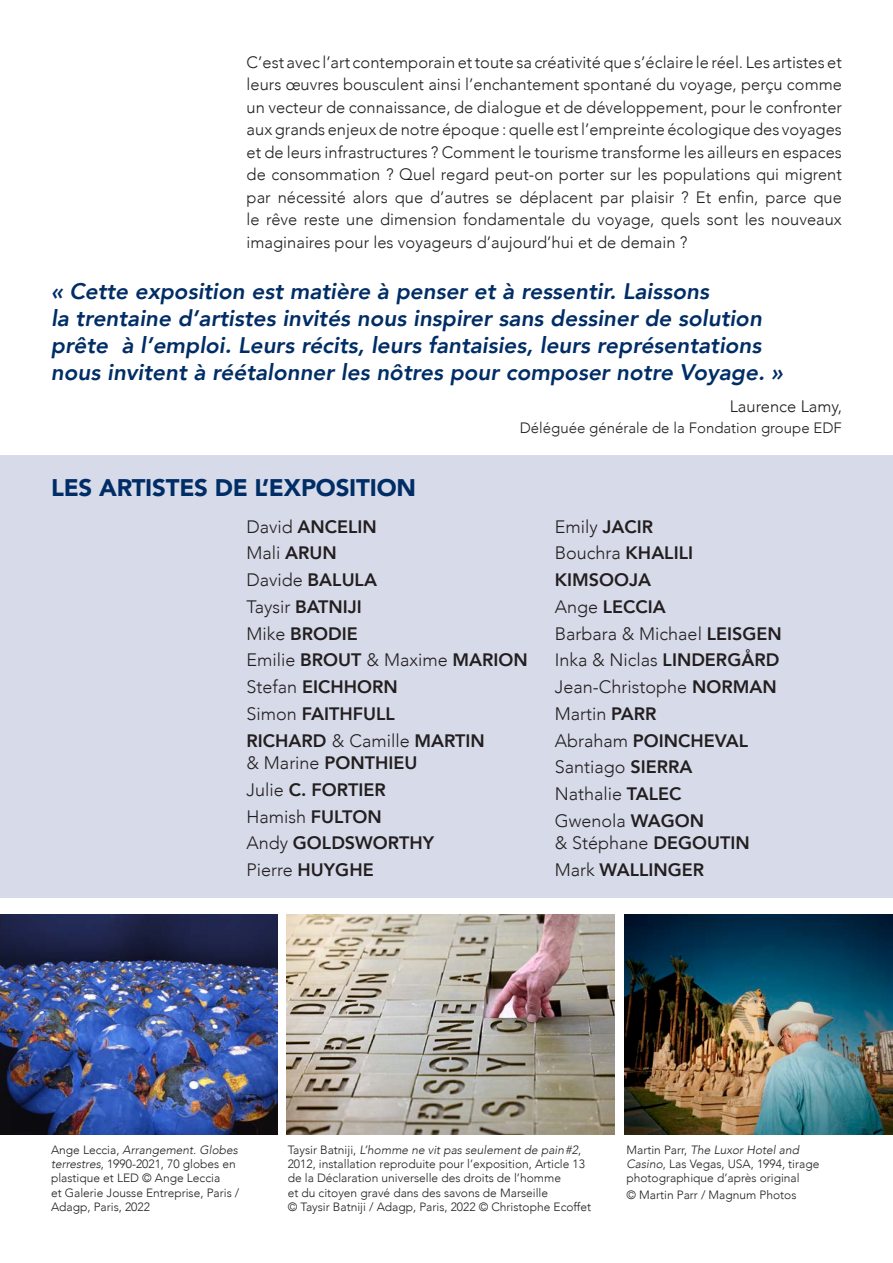
<style>
.page{position:relative;width:893px;height:1263px;background:#fff}
.page>*{position:absolute;margin:0;border:0;box-sizing:border-box;transform-origin:0 0}
.t1{font:900 24px "Avenir";letter-spacing:-.01em;color:#002d66}
.t2{font:800 22.5px/27px "Avenir";color:#002d66}
.t3{font:800 18px/26.7px "Avenir";color:#231f20}
.t4{font:300 18px/26.7px "Avenir";color:#231f20}
.t5{font:300 16.5px/22.5px "Avenir";color:#231f20;text-align:justify}
.t6{font:300 15px "Avenir";color:#231f20}
.t7{font:300 12px/14.2px "Avenir";color:#231f20}
.s1{font-weight:300}
.s2{font-weight:800}
</style>
<div class="page">
<div style="left:0;top:455px;width:893px;height:442px;background:#d7dbe9"></div>
<img style="left:0;top:914px;width:278px;height:220px">
<img style="left:625px;top:914px;width:268px;height:220px">
<img style="left:287px;top:914px;width:327px;height:220px">
<p class="t5" style="left:247px;top:51px;width:597px">C’est avec l’art contemporain et toute sa créativité que s’éclaire le réel. Les artistes et leurs œuvres bousculent ainsi l’enchantement spontané du voyage, perçu comme un vecteur de connaissance, de dialogue et de développement, pour le confronter aux grands enjeux de notre époque : quelle est l’empreinte écologique des voyages et de leurs infrastructures ? Comment le tourisme transforme les ailleurs en espaces de consommation ? Quel regard peut-on porter sur les populations qui migrent par nécessité alors que d’autres se déplacent par plaisir ? Et enfin, parce que le rêve reste une dimension fondamentale du voyage, quels sont les nouveaux imaginaires pour les voyageurs d’aujourd’hui et de demain ?</p>
<p class="t2" style="left:51px;top:278px;width:738px">« Cette exposition est matière à penser et à ressentir. Laissons<br>la trentaine d’artistes invités nous inspirer sans dessiner de solution prête à l’emploi. Leurs récits, leurs fantaisies, leurs représentations nous invitent à réétalonner les nôtres pour composer notre Voyage. »</p>
<p class="t5" style="left:730px;top:395px;width:114px">Laurence Lamy,</p>
<p class="t6" style="left:520px;top:419px;width:324px">Déléguée générale de la Fondation groupe EDF</p>
<h1 class="t1" style="left:51px;top:467px;width:367px">LES ARTISTES DE L’EXPOSITION</h1>
<p class="t3" style="left:247px;top:513px;width:283px"><span class="s1">David</span> ANCELIN<br><span class="s1">Mali</span> ARUN<br><span class="s1">Davide</span> BALULA<br><span class="s1">Taysir</span> BATNIJI<br><span class="s1">Mike</span> BRODIE<br><span class="s1">Emilie</span> BROUT <span class="s1">&amp; Maxime</span> MARION<br><span class="s1">Stefan</span> EICHHORN<br><span class="s1">Simon</span> FAITHFULL<br>RICHARD <span class="s1">&amp; Camille</span> MARTIN</p>
<p class="t3" style="left:247px;top:749px;width:189px"><span class="s1">&amp; Marine</span> PONTHIEU<br><span class="s1">Julie</span> C. FORTIER<br><span class="s1">Hamish</span> FULTON<br><span class="s1">Andy</span> GOLDSWORTHY<br><span class="s1">Pierre</span> HUYGHE</p>
<p class="t4" style="left:555px;top:513px;width:228px">Emily <span class="s2">JACIR<br></span>Bouchra <span class="s2">KHALILI<br>KIMSOOJA<br></span>Ange <span class="s2">LECCIA<br></span>Barbara &amp; Michael <span class="s2">LEISGEN<br></span>Inka &amp; Niclas <span class="s2">LINDERGÅRD<br></span>Jean-Christophe <span class="s2">NORMAN<br></span>Martin <span class="s2">PARR<br></span>Abraham <span class="s2">POINCHEVAL<br></span>Santiago <span class="s2">SIERRA<br></span>Nathalie <span class="s2">TALEC<br></span>Gwenola <span class="s2">WAGON</span></p>
<p class="t3" style="left:555px;top:830px;width:196px"><span class="s1">&amp; Stéphane</span> DEGOUTIN<br><span class="s1">Mark</span> WALLINGER</p>
<p class="t7" style="left:51px;top:1142px;width:190px">An g e Le cci a , Arrangement. Globes terrestres, 1990-2021, 70 globes en plastique et LED © Ange Leccia<br>et Galerie Jousse Entreprise, Paris /<br>Adagp, Paris, 2022</p>
<p class="t7" style="left:626px;top:1142px;width:194px">M a rt i n P a rr, The Luxor Hotel and<br>Casino, Las Vegas, USA, 1994, tirage photographique d’après original</p>
<p class="t7" style="left:288px;top:1142px;width:305px">Tays i r B at n ij i , L’homme ne vit pas seulement de pain #2, 2012, installation reproduite pour l’exposition, Article 13 de la Déclaration universelle des droits de l’homme<br>et du citoyen gravé dans des savons de Marseille<br>© Taysir Batniji / Adagp, Paris, 2022 © Christophe Ecoffet</p>
<p class="t7" style="left:626px;top:1187px;width:171px">© Martin Parr / Magnum Photos</p>
</div>
